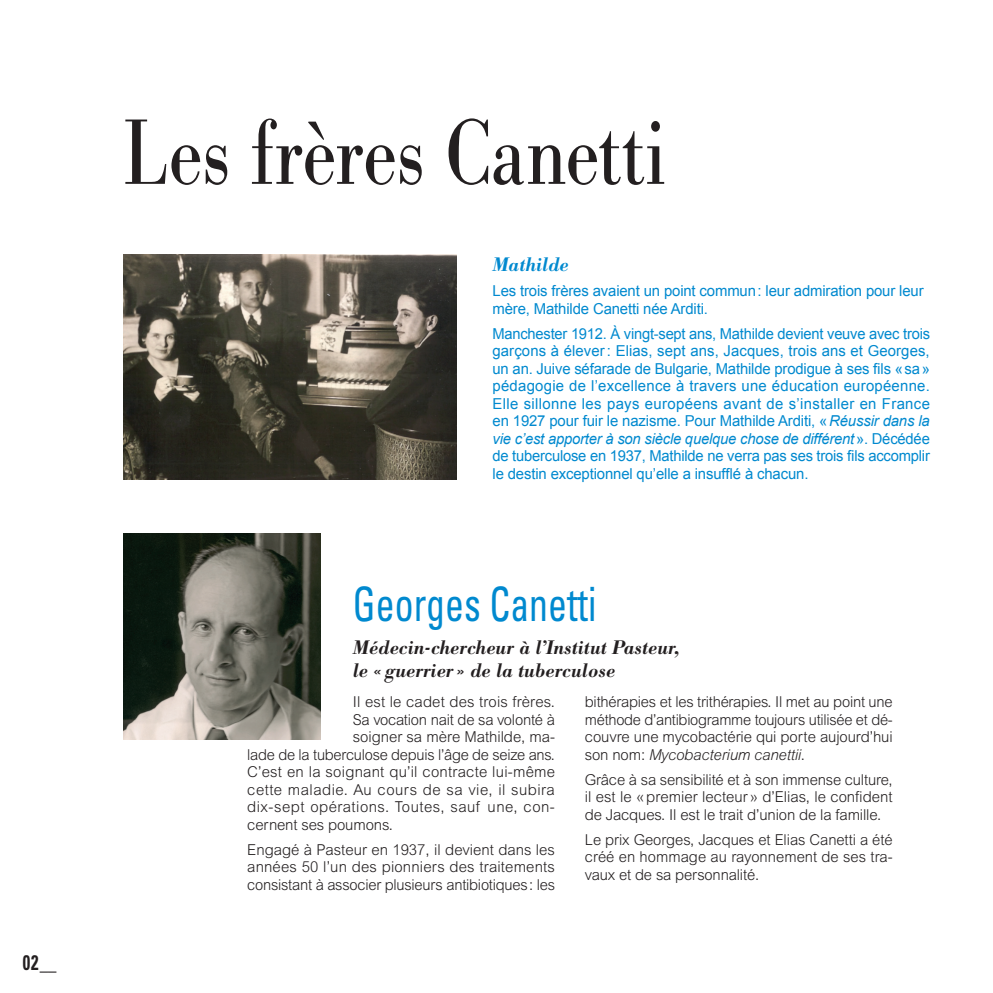
<style>
.page{position:relative;width:993px;height:993px;background:#fff}
.page>*{position:absolute;margin:0;border:0;box-sizing:border-box;transform-origin:0 0}
.t1{font:91px "Bodoni BE";letter-spacing:.005em;color:#231f20;scale:.82 1}
.t2{font:condensed 47.25px "Univers LT Std";color:#0089cf;scale:.8 1}
.t3{font:700 condensed 21px "Univers LT Std";color:#231f20;scale:.8 1}
.t4{font:italic 500 19.25px/23.1px "Bodoni BE";color:#231f20}
.t5{font:italic 500 19.25px "Bodoni BE";color:#0089cf}
.t6{font:300 15.05px/17.5px "Arial MT Std";letter-spacing:-.005em;color:#231f20;text-align:justify}
.t7{font:15.05px/17.5px "Arial";letter-spacing:-.01em;color:#0089cf}
.t8{font:300 15.05px "Arial MT Std";letter-spacing:.015em;color:#231f20}
.t9{font:300 15.05px "Arial MT Std";letter-spacing:.035em;color:#231f20}
.t10{font:300 15.05px "Arial MT Std";letter-spacing:.03em;color:#231f20}
.s1{font-style:italic}
</style>
<div class="page">
<img style="left:123px;top:255px;width:333px;height:224px">
<img style="left:123px;top:533px;width:197px;height:206px">
<h3 class="t3" style="left:23px;top:949px;width:44px">02__</h3>
<h1 class="t1" style="left:123px;top:101px;width:663px">Les frères Canetti</h1>
<p class="t5" style="left:492px;top:253px;width:78px">Mathilde</p>
<p class="t7" style="left:492px;top:282px;width:432px">Les trois frères avaient un point commun: leur admiration pour leur mère, Mathilde Canetti née Arditi.</p>
<p class="t7" style="left:492px;top:325px;width:439px;text-align:justify">Manchester 1912. À vingt-sept ans, Mathilde devient veuve avec trois garçons à élever: Elias, sept ans, Jacques, trois ans et Georges, un an. Juive séfarade de Bulgarie, Mathilde prodigue à ses fils «sa» pédagogie de l’excellence à travers une éducation européenne.<br>Elle sillonne les pays européens avant de s’installer en France en 1927 pour fuir le nazisme. Pour Mathilde Arditi, «<span class="s1">Réussir dans la vie c’est apporter à son siècle quelque chose de différent</span>». Décédée de tuberculose en 1937, Mathilde ne verra pas ses trois fils accomplir le destin exceptionnel qu’elle a insufflé à chacun.</p>
<h2 class="t2" style="left:352px;top:574px;width:306px">Georges Canetti</h2>
<p class="t4" style="left:352px;top:636px;width:328px">Médecin‑chercheur à l’Institut Pasteur, le «guerrier » de la tuberculose</p>
<p class="t6" style="left:352px;top:692px;width:204px">Il est le cadet des trois frères.</p>
<p class="t6" style="left:352px;top:710px;width:204px">Sa vocation nait de sa volonté à</p>
<p class="t6" style="left:352px;top:727px;width:204px">soigner sa mère Mathilde, ma‑</p>
<p class="t6" style="left:247px;top:745px;width:309px">lade de la tuberculose depuis l’âge de seize ans.</p>
<p class="t8" style="left:247px;top:763px;width:309px">C’est en la soignant qu’il contracte lui‑même</p>
<p class="t10" style="left:247px;top:780px;width:309px">cette maladie. Au cours de sa vie, il subira</p>
<p class="t9" style="left:247px;top:798px;width:308px">dix‑sept opérations. Toutes, sauf une, con-</p>
<p class="t6" style="left:247px;top:815px;width:147px">cernent ses poumons.</p>
<p class="t6" style="left:247px;top:840px;width:309px">Engagé à Pasteur en 1937, il devient dans les années 50 l’un des pionniers des traitements consistant à associer plusieurs antibiotiques: les</p>
<p class="t6" style="left:584px;top:692px;width:309px">bithérapies et les trithérapies. Il met au point une méthode d’antibiogramme toujours utilisée et dé‑ couvre une mycobactérie qui porte aujourd’hui son nom: <span class="s1">Mycobacterium canettii</span>.</p>
<p class="t6" style="left:584px;top:770px;width:309px">Grâce à sa sensibilité et à son immense culture, il est le «premier lecteur» d’Elias, le confident de Jacques. Il est le trait d’union de la famille.</p>
<p class="t6" style="left:584px;top:830px;width:309px">Le prix Georges, Jacques et Elias Canetti a été créé en hommage au rayonnement de ses tra‑ vaux et de sa personnalité.</p>
</div>
